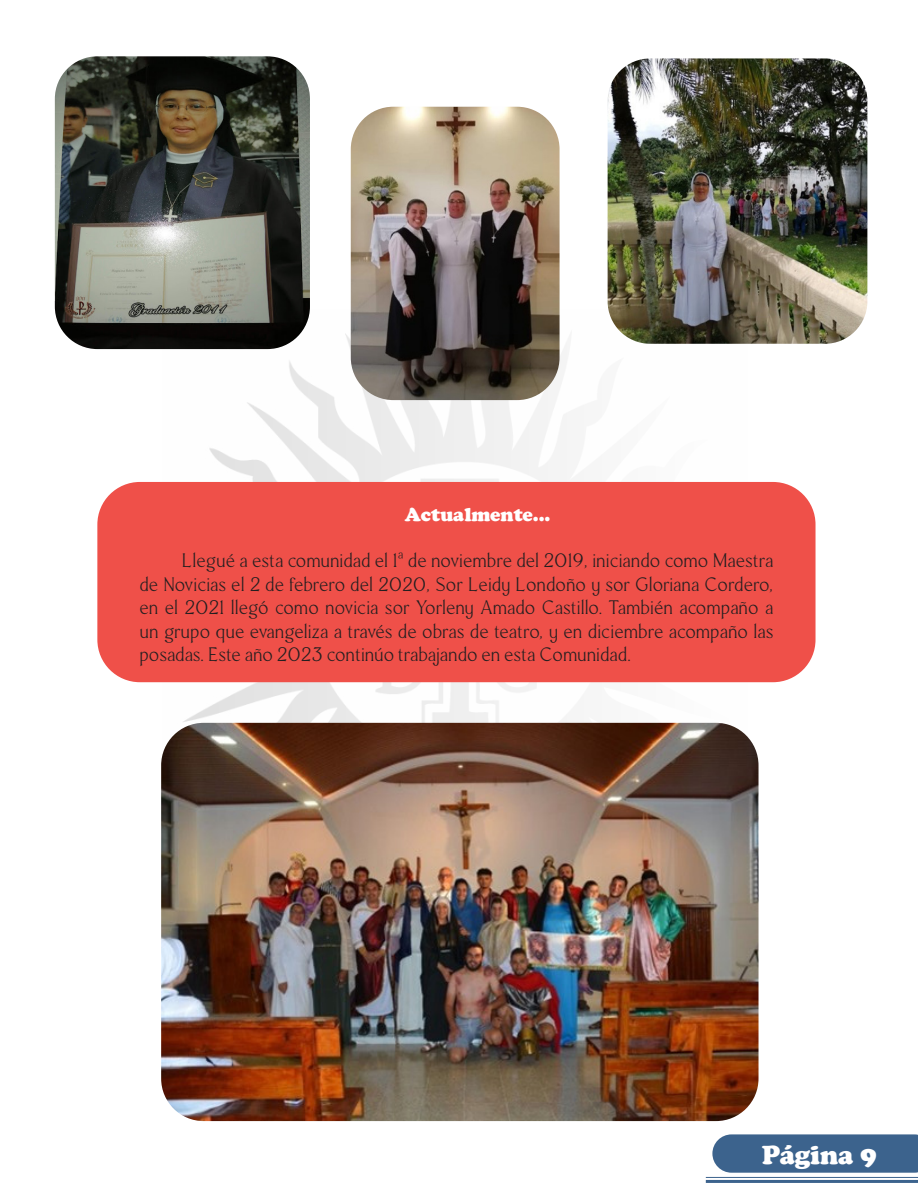
<style>
.page{position:relative;width:918px;height:1188px;background:#fff}
.page>*{position:absolute;margin:0;border:0;box-sizing:border-box;transform-origin:0 0}
.t1{font:900 27px "Cooper";color:#fff}
.t2{font:100 19.5px/23.4px "Mondia";color:#231f20;text-align:justify}
.t3{font:900 19.5px "Cooper";color:#fff}
</style>
<div class="page">
<svg style="left:712px;top:1134px;width:206px;height:39px;background:#446991"></svg>
<hr style="left:706px;top:1180px;width:212px;height:3px;background:#3c638d">
<hr style="left:706px;top:1177px;width:212px;height:1px;background:#3c638d">
<img style="left:162px;top:309px;width:600px;height:414px">
<div style="left:97px;top:482px;width:719px;height:200px;background:#ef5049;border-radius:43px"></div>
<img style="left:55px;top:56px;width:255px;height:293px">
<img style="left:608px;top:58px;width:259px;height:286px">
<img style="left:161px;top:723px;width:598px;height:398px">
<img style="left:351px;top:107px;width:209px;height:293px">
<p class="t3" style="left:405px;top:503px;width:147px">Actualmente...</p>
<p class="t2" style="left:139px;top:549px;width:635px;text-indent:43px">Llegué a esta comunidad el 1ª de noviembre del 2019, iniciando como Maestra de Novicias el 2 de febrero del 2020, Sor Leidy Londoño y sor Gloriana Cordero, en el 2021 llegó como novicia sor Yorleny Amado Castillo. También acompaño a un grupo que evangeliza a través de obras de teatro, y en diciembre acompaño las posadas. Este año 2023 continúo trabajando en esta Comunidad.</p>
<h1 class="t1" style="left:762px;top:1139px;width:116px">Página 9</h1>
</div>
